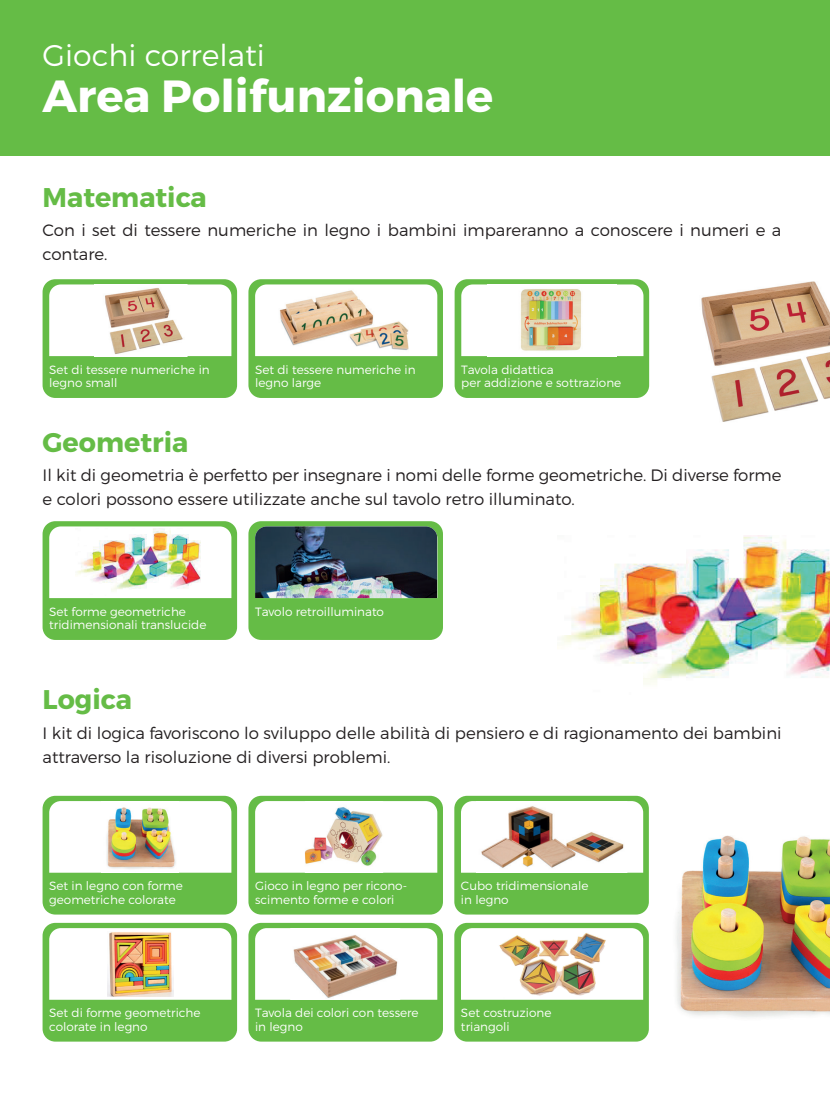
<style>
.page{position:relative;width:830px;height:1106px;background:#fff}
.page>*{position:absolute;margin:0;border:0;box-sizing:border-box;transform-origin:0 0}
.t1{font:700 45px "Montserrat";color:#fff}
.t2{font:300 30px "Montserrat";color:#fff}
.t3{font:700 27px "Montserrat";color:#65bc46}
.t4{font:300 16.5px/24px "Montserrat";color:#231f20}
.t5{font:300 12px/13.5px "Montserrat";color:#fff}
</style>
<div class="page">
<img style="left:560px;top:535px;width:269px;height:150px">
<div style="left:0;top:0;width:829px;height:155px;background:#65bc46"></div>
<div style="left:43px;top:279px;width:194px;height:119px;background:#65bc46;border-radius:13px"></div>
<div style="left:43px;top:521px;width:194px;height:119px;background:#65bc46;border-radius:13px"></div>
<div style="left:43px;top:795px;width:194px;height:119px;background:#65bc46;border-radius:13px"></div>
<div style="left:43px;top:922px;width:194px;height:119px;background:#65bc46;border-radius:13px"></div>
<div style="left:248px;top:279px;width:195px;height:119px;background:#65bc46;border-radius:13px"></div>
<div style="left:248px;top:521px;width:195px;height:119px;background:#65bc46;border-radius:13px"></div>
<div style="left:248px;top:795px;width:195px;height:119px;background:#65bc46;border-radius:13px"></div>
<div style="left:248px;top:922px;width:195px;height:119px;background:#65bc46;border-radius:13px"></div>
<div style="left:454px;top:795px;width:194px;height:119px;background:#65bc46;border-radius:13px"></div>
<div style="left:454px;top:922px;width:194px;height:119px;background:#65bc46;border-radius:13px"></div>
<div style="left:49px;top:284px;width:182px;height:72px;background:#fff"></div>
<img style="left:95px;top:284px;width:94px;height:72px">
<div style="left:49px;top:526px;width:182px;height:72px;background:#fff"></div>
<img style="left:75px;top:529px;width:130px;height:66px">
<div style="left:49px;top:801px;width:182px;height:71px;background:#fff"></div>
<img style="left:102px;top:801px;width:77px;height:71px">
<div style="left:49px;top:928px;width:182px;height:71px;background:#fff"></div>
<img style="left:107px;top:931px;width:66px;height:65px">
<div style="left:255px;top:284px;width:182px;height:72px;background:#fff"></div>
<img style="left:270px;top:284px;width:152px;height:72px">
<div style="left:454px;top:279px;width:194px;height:119px;background:#65bc46;border-radius:13px"></div>
<div style="left:461px;top:284px;width:182px;height:72px;background:#fff"></div>
<img style="left:487px;top:284px;width:129px;height:72px">
<img style="left:255px;top:526px;width:182px;height:72px">
<div style="left:255px;top:801px;width:182px;height:71px;background:#fff"></div>
<img style="left:301px;top:801px;width:90px;height:71px">
<div style="left:255px;top:928px;width:182px;height:71px;background:#fff"></div>
<img style="left:291px;top:928px;width:110px;height:71px">
<div style="left:461px;top:801px;width:182px;height:71px;background:#fff"></div>
<img style="left:476px;top:801px;width:151px;height:71px">
<div style="left:461px;top:928px;width:182px;height:71px;background:#fff"></div>
<img style="left:492px;top:928px;width:119px;height:71px">
<img style="left:701px;top:281px;width:128px;height:141px">
<img style="left:676px;top:835px;width:153px;height:183px">
<h2 class="t2" style="left:43px;top:37px;width:223px">Giochi correlati</h2>
<h1 class="t1" style="left:43px;top:68px;width:452px">Area Polifunzionale</h1>
<h3 class="t3" style="left:43px;top:181px;width:166px">Matematica</h3>
<h3 class="t4" style="left:43px;top:217px;width:740px">Con i set di tessere numeriche in legno i bambini impareranno a conoscere i numeri e a contare.</h3>
<p class="t5" style="left:49px;top:362px;width:162px">Set di tessere numeriche in legno small</p>
<h3 class="t3" style="left:43px;top:425px;width:147px">Geometria</h3>
<p class="t5" style="left:255px;top:362px;width:162px">Set di tessere numeriche in legno large</p>
<p class="t5" style="left:461px;top:362px;width:161px">Tavola didattica<br>per addizione e sottrazione</p>
<h3 class="t4" style="left:43px;top:463px;width:740px">Il kit di geometria è perfetto per insegnare i nomi delle forme geometriche. Di diverse forme e colori possono essere utilizzate anche sul tavolo retro illuminato.</h3>
<p class="t5" style="left:49px;top:604px;width:159px">Set forme geometriche tridimensionali translucide</p>
<h3 class="t3" style="left:43px;top:683px;width:91px">Logica</h3>
<p class="t5" style="left:255px;top:604px;width:130px">Tavolo retroilluminato</p>
<h3 class="t4" style="left:43px;top:720px;width:740px">I kit di logica favoriscono lo sviluppo delle abilità di pensiero e di ragionamento dei bambini attraverso la risoluzione di diversi problemi.</h3>
<p class="t5" style="left:49px;top:879px;width:135px">Set in legno con forme geometriche colorate</p>
<p class="t5" style="left:49px;top:1006px;width:153px">Set di forme geometriche colorate in legno</p>
<p class="t5" style="left:255px;top:879px;width:153px">Gioco in legno per ricono&shy;scimento forme e colori</p>
<p class="t5" style="left:255px;top:1006px;width:165px">Tavola dei colori con tessere in legno</p>
<p class="t5" style="left:461px;top:879px;width:129px">Cubo tridimensionale in legno</p>
<p class="t5" style="left:461px;top:1006px;width:92px">Set costruzione triangoli</p>
</div>
